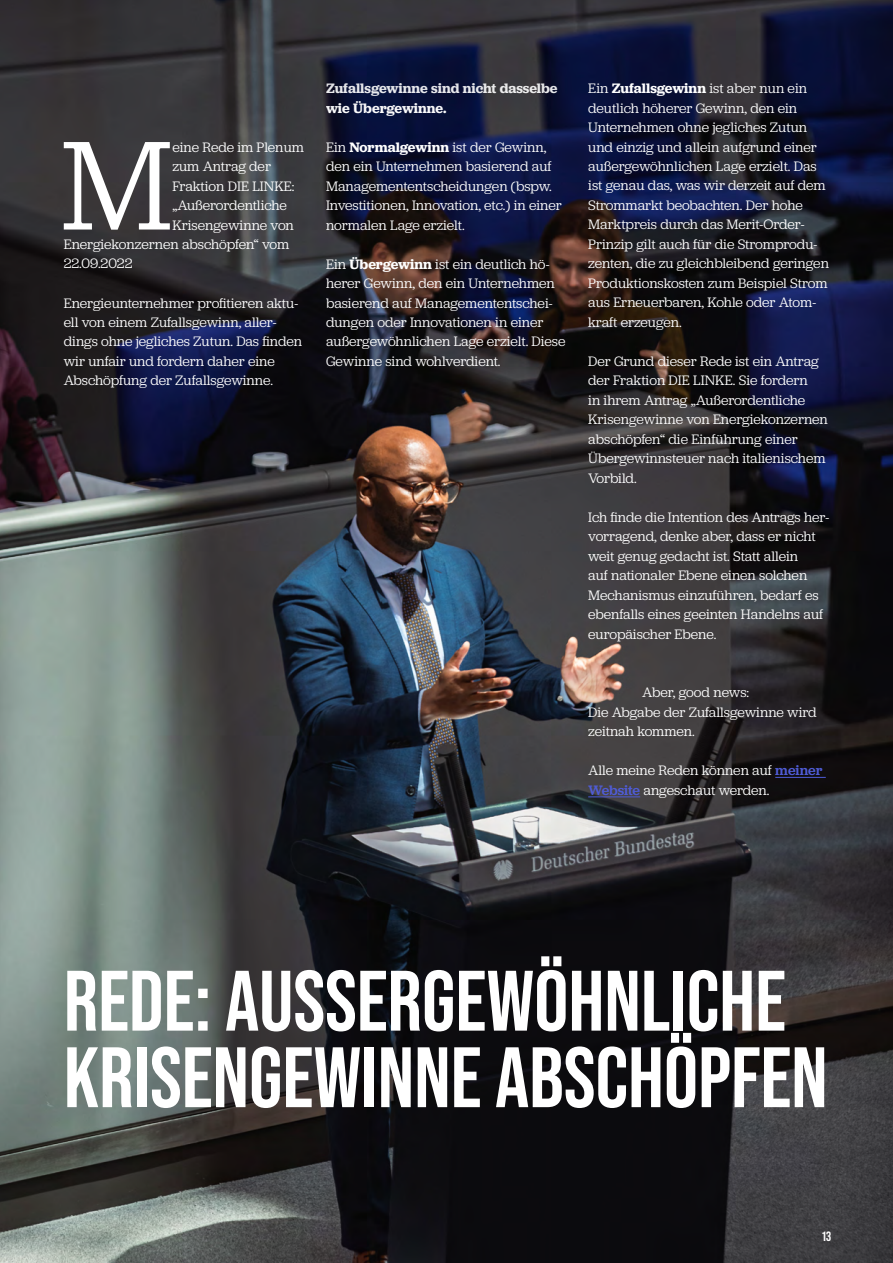
<style>
.page{position:relative;width:893px;height:1263px;background:#fff}
.page>*{position:absolute;margin:0;border:0;box-sizing:border-box;transform-origin:0 0}
.t1{font:131.7px "Jubilat";color:#fff}
.t2{font:700 85.5px/76.5px "Bebas Neue Pro";color:#fff}
.t3{font:14.25px/19.5px "Jubilat";color:#fff}
.t4{font:600 14.25px/19.5px "Jubilat";color:#fff}
.t5{font:700 13.5px "Bebas Neue Pro";color:#fff}
.s1{font-weight:600}
.s2{font-weight:500;color:#4f5cd6}
</style>
<div class="page">
<img style="left:0;top:0;width:893px;height:1263px">
<hr style="left:775px;top:777px;width:51px;height:1px;background:#4f5cd6">
<hr style="left:588px;top:796px;width:52px;height:1px;background:#4f5cd6">
<h1 class="t1" style="left:61px;top:103px;width:113px">M</h1>
<p class="t3" style="left:172px;top:137px;width:133px">eine Rede im Plenum</p>
<p class="t3" style="left:172px;top:156px;width:100px">zum Antrag der</p>
<p class="t3" style="left:172px;top:176px;width:124px">Fraktion DIE LINKE:</p>
<p class="t3" style="left:172px;top:195px;width:116px">„Außerordentliche</p>
<p class="t3" style="left:172px;top:214px;width:123px">Krisengewinne von</p>
<p class="t3" style="left:64px;top:234px;width:227px">Energiekonzernen abschöpfen“ vom</p>
<p class="t3" style="left:64px;top:253px;width:70px">22.09.2022</p>
<p class="t3" style="left:64px;top:292px;width:240px">Energieunternehmer profitieren aktu&shy;ell von einem Zufallsgewinn, aller&shy;dings ohne jegliches Zutun. Das finden wir unfair und fordern daher eine Abschöpfung der Zufallsgewinne.</p>
<p class="t4" style="left:326px;top:78px;width:233px">Zufallsgewinne sind nicht dasselbe wie Übergewinne.</p>
<p class="t3" style="left:326px;top:137px;width:237px">Ein <span class="s1">Normalgewinn</span> ist der Gewinn, den ein Unternehmen basierend auf Managemententscheidungen (bspw.<br>Investitionen, Innovation, etc.) in einer normalen Lage erzielt.</p>
<p class="t3" style="left:326px;top:253px;width:241px">Ein <span class="s1">Übergewinn</span> ist ein deutlich hö&shy;herer Gewinn, den ein Unternehmen basierend auf Managemententschei&shy;dungen oder Innovationen in einer außergewöhnlichen Lage erzielt. Diese Gewinne sind wohlverdient.</p>
<p class="t3" style="left:588px;top:78px;width:242px">Ein <span class="s1">Zufallsgewinn</span> ist aber nun ein deutlich höherer Gewinn, den ein Unternehmen ohne jegliches Zutun und einzig und allein aufgrund einer außergewöhnlichen Lage erzielt. Das ist genau das, was wir derzeit auf dem Strommarkt beobachten. Der hohe Marktpreis durch das Merit-Order-Prinzip gilt auch für die Stromprodu&shy;zenten, die zu gleichbleibend geringen Produktionskosten zum Beispiel Strom aus Erneuerbaren, Kohle oder Atom&shy;kraft erzeugen.</p>
<p class="t3" style="left:588px;top:351px;width:241px">Der Grund dieser Rede ist ein Antrag der Fraktion DIE LINKE. Sie fordern<br>in ihrem Antrag „Außerordentliche<br>Krisengewinne von Energiekonzernen abschöpfen“ die Einführung einer<br>Übergewinnsteuer nach italienischem<br>Vorbild.</p>
<p class="t3" style="left:588px;top:507px;width:242px">Ich finde die Intention des Antrags her&shy;vorragend, denke aber, dass er nicht weit genug gedacht ist. Statt allein<br>auf nationaler Ebene einen solchen Mechanismus einzuführen, bedarf es ebenfalls eines geeinten Handelns auf europäischer Ebene.</p>
<p class="t3" style="left:588px;top:682px;width:230px;text-indent:54px">Aber, good news:<br>Die Abgabe der Zufallsgewinne wird zeitnah kommen.</p>
<p class="t3" style="left:588px;top:760px;width:236px">Alle meine Reden können auf <span class="s2">meiner<br>Website</span> angeschaut werden.</p>
<h2 class="t2" style="left:64px;top:962px;width:765px">REDE: AUSSERGEWÖHNLICHE<br>KRISENGEWINNE ABSCHÖPFEN</h2>
<p class="t5" style="left:822px;top:1228px;width:10px">13</p>
</div>
